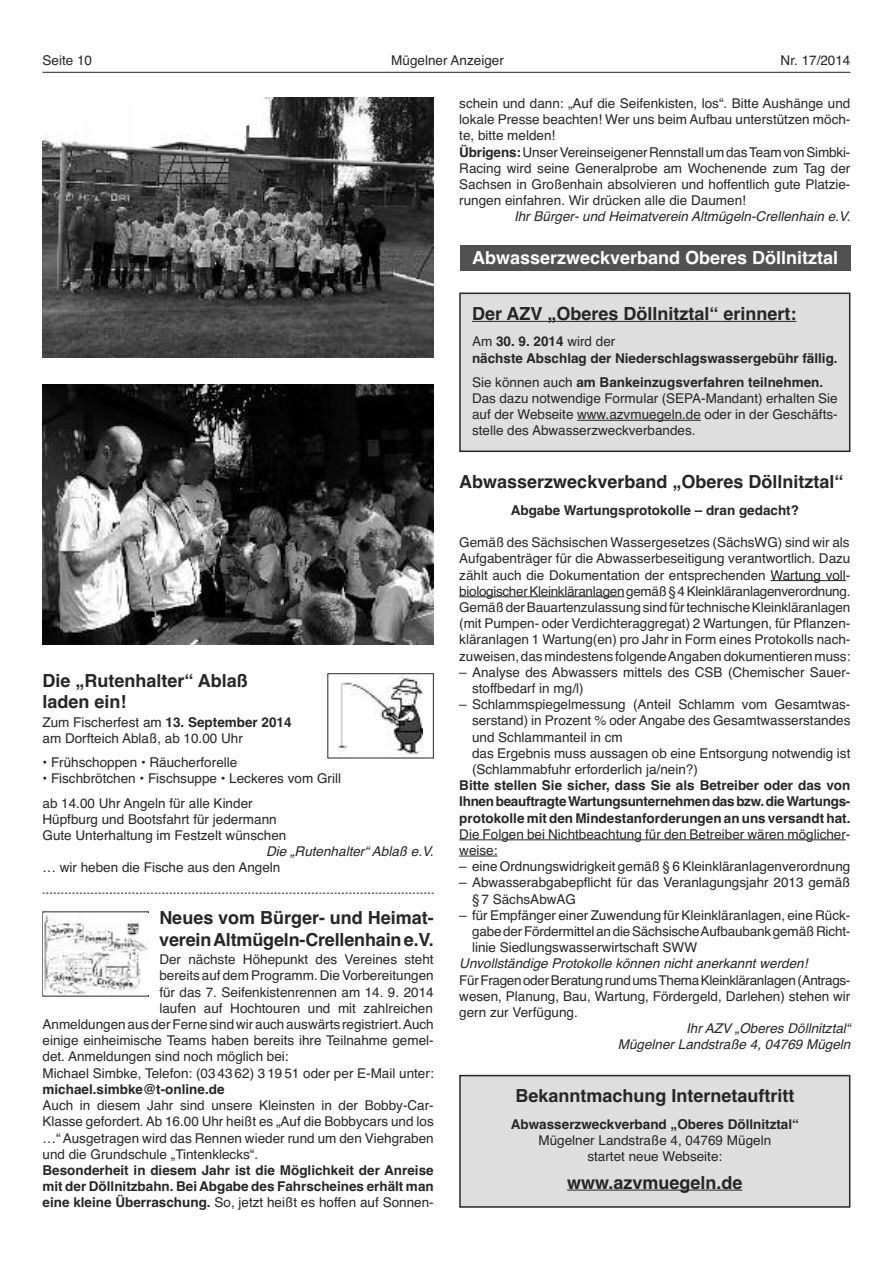
<style>
.page{position:relative;width:893px;height:1263px;background:#fff}
.page>*{position:absolute;margin:0;border:0;box-sizing:border-box;transform-origin:0 0}
.t1{font:700 18px/21.6px "Helvetica";color:#272627}
.t2{font:700 18px "Helvetica";color:#fff}
.t3{font:13.5px/16.2px "Helvetica";color:#272627}
.t4{font:700 13.5px/16.2px "Helvetica";color:#272627;text-align:justify}
.t5{font:italic 13.5px/16.2px "Helvetica";color:#272627;text-align:right}
.s1{font-weight:700}
.s2{font-weight:400}
</style>
<div class="page">
<img style="left:43px;top:98px;width:391px;height:260px">
<img style="left:43px;top:385px;width:391px;height:260px">
<hr style="left:770px;top:580px;width:76px;height:1px;background:#272627">
<hr style="left:459px;top:596px;width:165px;height:1px;background:#272627">
<hr style="left:459px;top:839px;width:387px;height:1px;background:#272627">
<hr style="left:459px;top:856px;width:38px;height:1px;background:#272627">
<div style="left:460px;top:246px;width:390px;height:25px;background:#525152"></div>
<div style="left:460px;top:293px;width:390px;height:158px;background:#dfdedf"></div>
<div style="left:459px;top:293px;width:391px;height:159px;border:2px solid #272627"></div>
<hr style="left:472px;top:321px;width:324px;height:1px;background:#272627">
<hr style="left:577px;top:420px;width:124px;height:1px;background:#272627">
<hr style="left:43px;top:72px;width:807px;height:1px;background:#272627">
<img style="left:339px;top:675px;width:83px;height:81px">
<div style="left:327px;top:673px;width:107px;height:85px;border:1px solid #272627"></div>
<img style="left:43px;top:913px;width:105px;height:82px">
<svg style="left:43px;top:893px;width:391px;height:1px"></svg>
<div style="left:460px;top:1075px;width:390px;height:132px;background:#dfdedf"></div>
<div style="left:459px;top:1075px;width:391px;height:133px;border:2px solid #272627"></div>
<hr style="left:567px;top:1190px;width:175px;height:1px;background:#272627">
<p class="t3" style="left:43px;top:53px;width:51px">Seite 10</p>
<p class="t3" style="left:391px;top:53px;width:114px">Mügelner Anzeiger</p>
<p class="t3" style="left:781px;top:53px;width:71px">Nr. 17/2014</p>
<p class="t3" style="left:459px;top:95px;width:393px">schein und dann: „Auf die Seifenkisten, los“. Bitte Aushänge und lokale Presse beachten! Wer uns beim Aufbau unterstützen möch&shy;te, bitte melden!<br><span class="s1">Übrigens:</span>UnserVereinseigenerRennstallumdasTeamvonSimbki-Racing wird seine Generalprobe am Wochenende zum Tag der Sachsen in Großenhain absolvieren und hoffentlich gute Platzie&shy;rungen einfahren. Wir drücken alle die Daumen!</p>
<p class="t5" style="left:514px;top:209px;width:338px">Ihr Bürger- und Heimatverein Altmügeln-Crellenhain e.V.</p>
<h1 class="t2" style="left:472px;top:247px;width:368px">Abwasserzweckverband Oberes Döllnitztal</h1>
<h1 class="t1" style="left:43px;top:670px;width:207px">Die „Rutenhalter“ Ablaß laden ein!</h1>
<p class="t3" style="left:43px;top:714px;width:251px">Zum Fischerfest am <span class="s1">13. September 2014 </span>am Dorfteich Ablaß, ab 10.00 Uhr</p>
<p class="t3" style="left:43px;top:754px;width:196px">• Frühschoppen • Räucherforelle</p>
<p class="t3" style="left:43px;top:766px;width:300px;line-height:24.3px">• Fischbrötchen • Fischsuppe • Leckeres vom Grill ab 14.00 Uhr Angeln für alle Kinder</p>
<p class="t3" style="left:43px;top:811px;width:245px">Hüpfburg und Bootsfahrt für jedermann<br>Gute Unterhaltung im Festzelt wünschen</p>
<p class="t5" style="left:266px;top:843px;width:169px">Die „Rutenhalter“ Ablaß e.V.</p>
<p class="t3" style="left:43px;top:860px;width:239px">… wir heben die Fische aus den Angeln</p>
<h1 class="t1" style="left:159px;top:907px;width:276px">Neues vom Bürger- und Heimat&shy;vereinAltmügeln-Crellenhaine.V.</h1>
<p class="t3" style="left:159px;top:951px;width:276px">Der nächste Höhepunkt des Vereines steht</p>
<p class="t3" style="left:159px;top:968px;width:276px">bereits auf dem Programm. DieVorbereitungen</p>
<p class="t3" style="left:159px;top:984px;width:276px">für das 7. Seifenkistenrennen am 14. 9. 2014</p>
<p class="t3" style="left:159px;top:1000px;width:275px">laufen auf Hochtouren und mit zahlreichen</p>
<p class="t3" style="left:43px;top:1016px;width:393px">AnmeldungenausderFernesindwirauchauswärts registriert.Auch</p>
<p class="t3" style="left:43px;top:1032px;width:393px">einige einheimische Teams haben bereits ihre Teilnahme gemel-</p>
<p class="t3" style="left:43px;top:1049px;width:248px">det. Anmeldungen sind noch möglich bei:</p>
<p class="t3" style="left:43px;top:1065px;width:393px">Michael Simbke, Telefon: (03 43 62) 3 19 51 oder per E-Mail unter:</p>
<p class="t4" style="left:43px;top:1081px;width:183px">michael.simbke@t-online.de</p>
<p class="t3" style="left:43px;top:1097px;width:393px;text-align:justify">Auch in diesem Jahr sind unsere Kleinsten in der Bobby-Car-Klasse gefordert.Ab 16.00 Uhr heißt es „Auf die Bobbycars und los …“ Ausgetragen wird das Rennen wieder rund um den Viehgraben und die Grundschule „Tintenklecks“.</p>
<p class="t4" style="left:43px;top:1162px;width:393px">Besonderheit in diesem Jahr ist die Möglichkeit der Anreise mit der Döllnitzbahn. Bei Abgabe des Fahrscheines erhält man eine kleine Überraschung. <span class="s2">So, jetzt heißt es hoffen auf Sonnen-</span></p>
<h1 class="t1" style="left:472px;top:303px;width:326px">Der AZV „Oberes Döllnitztal“ erinnert:</h1>
<p class="t4" style="left:472px;top:334px;width:367px"><span class="s2">Am</span> 30. 9. 2014 <span class="s2">wird der<br></span>nächste Abschlag der Niederschlagswassergebühr fällig.</p>
<p class="t3" style="left:472px;top:374px;width:367px">Sie können auch <span class="s1">am Bankeinzugsverfahren teilnehmen.<br></span>Das dazu notwendige Formular (SEPA-Mandant) erhalten Sie auf der Webseite www.azvmuegeln.de oder in der Geschäfts&shy;stelle des Abwasserzweckverbandes.</p>
<h1 class="t1" style="left:459px;top:471px;width:386px">Abwasserzweckverband „Oberes Döllnitztal“</h1>
<p class="t4" style="left:511px;top:502px;width:290px">Abgabe Wartungsprotokolle – dran gedacht?</p>
<p class="t3" style="left:459px;top:534px;width:393px;text-align:justify">Gemäß des Sächsischen Wassergesetzes (SächsWG) sind wir als Aufgabenträger für die Abwasserbeseitigung verantwortlich. Dazu zählt auch die Dokumentation der entsprechenden Wartung voll&shy;biologischerKleinkläranlagengemäß§4Kleinkläranlagenverordnung.<br>GemäßderBauartenzulassungsindfürtechnischeKleinkläranlagen (mit Pumpen- oder Verdichteraggregat) 2 Wartungen, für Pflanzen&shy;kläranlagen 1 Wartung(en) pro Jahr in Form eines Protokolls nach&shy;zuweisen,dasmindestens folgendeAngaben dokumentierenmuss:</p>
<p class="t3" style="left:472px;top:664px;width:380px;text-indent:-13px">– Analyse des Abwassers mittels des CSB (Chemischer Sauer&shy;stoffbedarf in mg/l)</p>
<p class="t3" style="left:472px;top:696px;width:380px;text-indent:-13px">– Schlammspiegelmessung (Anteil Schlamm vom Gesamtwas&shy;serstand) in Prozent % oder Angabe des Gesamtwasserstandes und Schlammanteil in cm<br>das Ergebnis muss aussagen ob eine Entsorgung notwendig ist (Schlammabfuhr erforderlich ja/nein?)</p>
<p class="t4" style="left:459px;top:777px;width:393px">Bitte stellen Sie sicher, dass Sie als Betreiber oder das von IhnenbeauftragteWartungsunternehmendasbzw.dieWartungs&shy;protokolle mit den Mindestanforderungen an uns versandt hat.</p>
<p class="t3" style="left:459px;top:826px;width:393px">Die Folgen bei Nichtbeachtung für den Betreiber wären möglicher&shy;weise:</p>
<p class="t3" style="left:459px;top:858px;width:393px">– eine Ordnungswidrigkeit gemäß § 6 Kleinkläranlagenverordnung</p>
<p class="t3" style="left:472px;top:875px;width:380px;text-indent:-13px">– Abwasserabgabepflicht für das Veranlagungsjahr 2013 gemäß § 7 SächsAbwAG</p>
<p class="t3" style="left:472px;top:907px;width:380px;text-align:justify;text-indent:-13px">– für Empfänger einer Zuwendung für Kleinkläranlagen, eine Rück&shy;gabederFördermittelandieSächsischeAufbaubankgemäßRicht&shy;linie Siedlungswasserwirtschaft SWW</p>
<p class="t5" style="left:459px;top:956px;width:350px">Unvollständige Protokolle können nicht anerkannt werden!</p>
<p class="t3" style="left:459px;top:972px;width:393px;text-align:justify">FürFragenoderBeratungrundumsThemaKleinkläranlagen(Antrags&shy;wesen, Planung, Bau, Wartung, Fördergeld, Darlehen) stehen wir gern zur Verfügung.</p>
<p class="t5" style="left:618px;top:1020px;width:234px">Ihr AZV „Oberes Döllnitztal“<br>Mügelner Landstraße 4, 04769 Mügeln</p>
<h1 class="t1" style="left:515px;top:1085px;width:281px">Bekanntmachung Internetauftritt</h1>
<p class="t4" style="left:511px;top:1116px;width:290px">Abwasserzweckverband „Oberes Döllnitztal“</p>
<p class="t3" style="left:538px;top:1132px;width:234px;text-align:center">Mügelner Landstraße 4, 04769 Mügeln startet neue Webseite:</p>
<h1 class="t1" style="left:567px;top:1172px;width:177px">www.azvmuegeln.de</h1>
</div>
